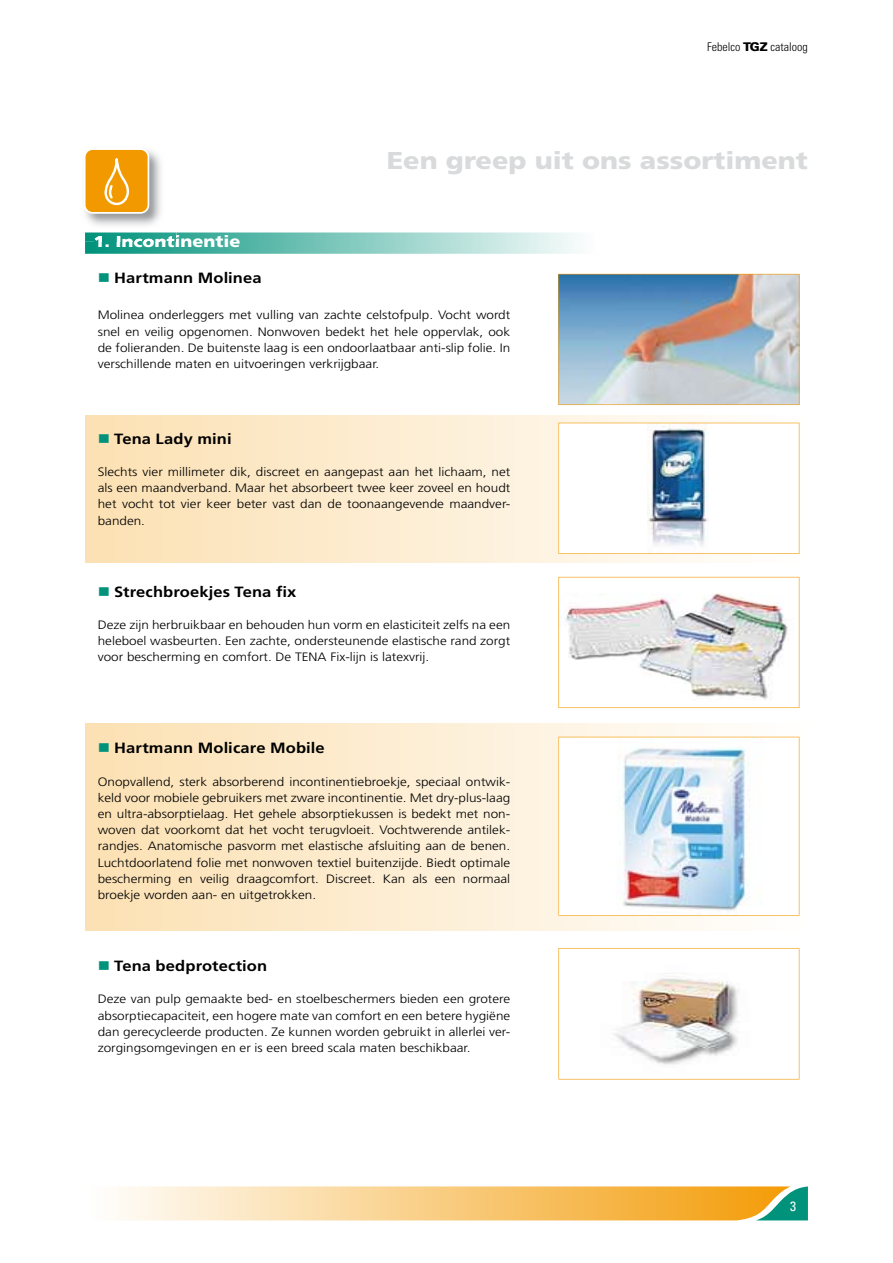
<style>
.page{position:relative;width:893px;height:1263px;background:#fff}
.page>*{position:absolute;margin:0;border:0;box-sizing:border-box;transform-origin:0 0}
.t1{font:900 24.3px "Frutiger LT Std";color:#d9dadb;scale:1.11 1}
.t2{font:900 16.2px "Frutiger LT Std";color:#fff;scale:1.11 1}
.t3{font:700 14.85px "Frutiger LT Std";letter-spacing:.005em;color:#000;scale:1.11 1}
.t4{font:condensed 13.5px "Univers LT Std";color:#fff}
.t5{font:300 12.15px/16.2px "Frutiger LT Std";color:#000;text-align:justify;scale:1.11 1}
.t6{font:300 condensed 12px "Univers LT Std";color:#000}
.s1{font-weight:900;font-stretch:normal}
.s2{color:#00927b}
</style>
<div class="page">
<svg style="left:117px;top:1186px;width:691px;height:34px;background:#eecb84"></svg>
<svg style="left:85px;top:232px;width:493px;height:22px;background:#86cbc0"></svg>
<div style="left:85px;top:416px;width:723px;height:146px;background:linear-gradient(to right,#fce2b6,#fefaf3)"></div>
<svg style="left:558px;top:423px;width:241px;height:131px"></svg>
<img style="left:558px;top:274px;width:241px;height:131px">
<div style="left:85px;top:724px;width:723px;height:206px;background:linear-gradient(to right,#fce1b4,#fffcf9)"></div>
<svg style="left:558px;top:577px;width:241px;height:131px"></svg>
<svg style="left:558px;top:737px;width:241px;height:179px"></svg>
<svg style="left:558px;top:948px;width:241px;height:131px"></svg>
<img style="left:85px;top:150px;width:76px;height:76px">
<img style="left:85px;top:232px;width:92px;height:9px">
<img style="left:95px;top:235px;width:82px;height:6px">
<div style="left:85px;top:149px;width:63px;height:64px;background:#f39900;border-radius:8px"></div>
<div style="left:84px;top:148px;width:65px;height:66px;border:2px solid #fff;border-radius:8px"></div>
<svg style="left:104px;top:158px;width:25px;height:48px"></svg>
<p class="t6" style="left:707px;top:40px;width:102px">Febelco <span class="s1">TGZ</span> cataloog</p>
<h1 class="t1" style="left:387px;top:146px;width:381px">Een greep uit ons assortiment</h1>
<h2 class="t2" style="left:94px;top:232px;width:134px">1. Incontinentie</h2>
<p class="t3" style="left:98px;top:269px;width:149px"><span class="s2">■</span> Hartmann Molinea</p>
<p class="t5" style="left:98px;top:307px;width:373px">Molinea onderleggers met vulling van zachte celstofpulp. Vocht wordt snel en veilig opgenomen. Nonwoven bedekt het hele oppervlak, ook de folieranden. De buitenste laag is een ondoorlaatbaar anti-slip folie. In verschillende maten en uitvoeringen verkrijgbaar.</p>
<p class="t3" style="left:98px;top:430px;width:122px"><span class="s2">■</span> Tena Lady mini</p>
<p class="t5" style="left:98px;top:464px;width:373px">Slechts vier millimeter dik, discreet en aangepast aan het lichaam, net als een maandverband. Maar het absorbeert twee keer zoveel en houdt het vocht tot vier keer beter vast dan de toonaangevende maandver&shy;banden.</p>
<p class="t3" style="left:98px;top:583px;width:180px"><span class="s2">■</span> Strechbroekjes Tena fix</p>
<p class="t5" style="left:98px;top:617px;width:373px">Deze zijn herbruikbaar en behouden hun vorm en elasticiteit zelfs na een heleboel wasbeurten. Een zachte, ondersteunende elastische rand zorgt voor bescherming en comfort. De TENA Fix-lijn is latexvrij.</p>
<p class="t3" style="left:98px;top:739px;width:206px"><span class="s2">■</span> Hartmann Molicare Mobile</p>
<p class="t5" style="left:98px;top:773px;width:373px">Onopvallend, sterk absorberend incontinentiebroekje, speciaal ontwik&shy;keld voor mobiele gebruikers met zware incontinentie. Met dry-plus-laag en ultra-absorptielaag. Het gehele absorptiekussen is bedekt met non&shy;woven dat voorkomt dat het vocht terugvloeit. Vochtwerende antilek&shy;randjes. Anatomische pasvorm met elastische afsluiting aan de benen.<br>Luchtdoorlatend folie met nonwoven textiel buitenzijde. Biedt optimale bescherming en veilig draagcomfort. Discreet. Kan als een normaal broekje worden aan- en uitgetrokken.</p>
<p class="t3" style="left:98px;top:957px;width:154px"><span class="s2">■</span> Tena bedprotection</p>
<p class="t5" style="left:98px;top:991px;width:373px">Deze van pulp gemaakte bed- en stoelbeschermers bieden een grotere absorptiecapaciteit, een hogere mate van comfort en een betere hygiëne dan gerecycleerde producten. Ze kunnen worden gebruikt in allerlei ver&shy;zorgingsomgevingen en er is een breed scala maten beschikbaar.</p>
<p class="t4" style="left:790px;top:1197px;width:7px">3</p>
</div>
